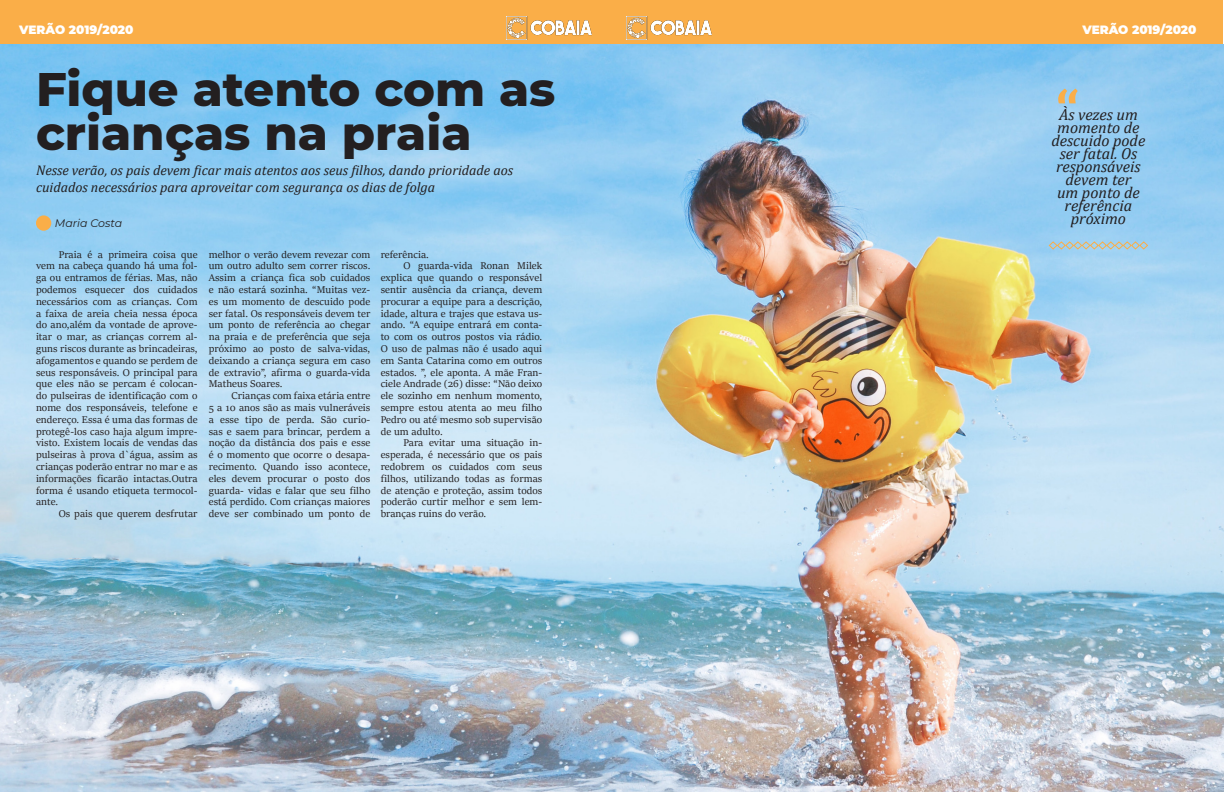
<style>
.page{position:relative;width:1224px;height:792px;background:#fff}
.page>*{position:absolute;margin:0;border:0;box-sizing:border-box;transform-origin:0 0}
.t1{font:700 60px "Cambria";color:#faae48}
.t2{font:800 48px/44px "Montserrat";color:#231f20}
.Texto{font:italic 16px/13px "Cambria";color:#231f20;text-align:center}
.t3{font:italic 14px/16.8px "Cambria";color:#231f20}
.t4{font:900 12px "Montserrat";color:#fff}
.t5{font:italic 11px "Montserrat";color:#231f20}
.t6{font:10.8px/11.8px "Sitka Heading";letter-spacing:.005em;color:#231f20;text-align:justify}
</style>
<div class="page">
<div style="left:612px;top:0;width:611px;height:44px;background:#faae48"></div>
<img style="left:627px;top:17px;width:85px;height:22px">
<div style="left:0;top:0;width:612px;height:44px;background:#faae48"></div>
<img style="left:507px;top:17px;width:85px;height:22px">
<img style="left:0;top:44px;width:1224px;height:748px">
<div style="left:36px;top:215px;width:15px;height:16px;background:#faae48;border-radius:50%"></div>
<svg style="left:1048px;top:241px;width:101px;height:9px"></svg>
<p class="t4" style="left:19px;top:20px;width:116px">VERÃO 2019/2020</p>
<p class="t4" style="left:1082px;top:21px;width:116px">VERÃO 2019/2020</p>
<p class="t2" style="left:36px;top:64px;width:521px">Fique atento com as crianças na praia</p>
<p class="t3" style="left:36px;top:161px;width:479px">Nesse verão, os pais devem ficar mais atentos aos seus filhos, dando prioridade aos cuidados necessários para aproveitar com segurança os dias de folga</p>
<p class="t5" style="left:55px;top:216px;width:69px">Maria Costa</p>
<p class="t6" style="left:36px;top:248px;width:163px;text-indent:23px">Praia é a primeira coisa que vem na cabeça quando há uma fol&shy;ga ou entramos de férias. Mas, não podemos esquecer dos cuidados necessários com as crianças. Com a faixa de areia cheia nessa época do ano,além da vontade de aprove&shy;itar o mar, as crianças correm al&shy;guns riscos durante as brincadeiras, afogamentos e quando se perdem de seus responsáveis. O principal para que eles não se percam é colocan&shy;do pulseiras de identificação com o nome dos responsáveis, telefone e endereço. Essa é uma das formas de protegê-los caso haja algum impre&shy;visto. Existem locais de vendas das pulseiras à prova d`água, assim as crianças poderão entrar no mar e as informações ficarão intactas.Outra forma é usando etiqueta termocol&shy;ante.</p>
<p class="t6" style="left:59px;top:507px;width:140px">Os pais que querem desfrutar</p>
<p class="t1" style="left:1056px;top:68px;width:25px">“</p>
<p class="Texto" style="left:1052px;top:108px;width:95px">Às vezes um momento de descuido pode ser fatal. Os responsáveis devem ter<br>um ponto de referência próximo</p>
<p class="t6" style="left:381px;top:248px;width:50px">referência.</p>
<p class="t6" style="left:381px;top:260px;width:163px;text-indent:23px">O guarda-vida Ronan Milek explica que quando o responsável sentir ausência da criança, devem procurar a equipe para a descrição, idade, altura e trajes que estava us&shy;ando. “A equipe entrará em conta&shy;to com os outros postos via rádio.<br>O uso de palmas não é usado aqui em Santa Catarina como em outros estados. ”, ele aponta. A mãe Fran&shy;ciele Andrade (26) disse: “Não deixo ele sozinho em nenhum momento, sempre estou atenta ao meu filho Pedro ou até mesmo sob supervisão de um adulto.</p>
<p class="t6" style="left:381px;top:437px;width:163px;text-indent:23px">Para evitar uma situação in&shy;esperada, é necessário que os pais redobrem os cuidados com seus filhos, utilizando todas as formas de atenção e proteção, assim todos poderão curtir melhor e sem lem&shy;branças ruins do verão.</p>
<p class="t6" style="left:209px;top:248px;width:163px">melhor o verão devem revezar com um outro adulto sem correr riscos.<br>Assim a criança fica sob cuidados e não estará sozinha. “Muitas vez&shy;es um momento de descuido pode ser fatal. Os responsáveis devem ter um ponto de referência ao chegar na praia e de preferência que seja próximo ao posto de salva-vidas, deixando a criança segura em caso de extravio”, afirma o guarda-vida Matheus Soares.</p>
<p class="t6" style="left:209px;top:389px;width:163px;text-indent:23px">Crianças com faixa etária entre 5 a 10 anos são as mais vulneráveis a esse tipo de perda. São curio&shy;sas e saem para brincar, perdem a noção da distância dos pais e esse é o momento que ocorre o desapa&shy;recimento. Quando isso acontece, eles devem procurar o posto dos guarda- vidas e falar que seu filho está perdido. Com crianças maiores deve ser combinado um ponto de</p>
</div>
